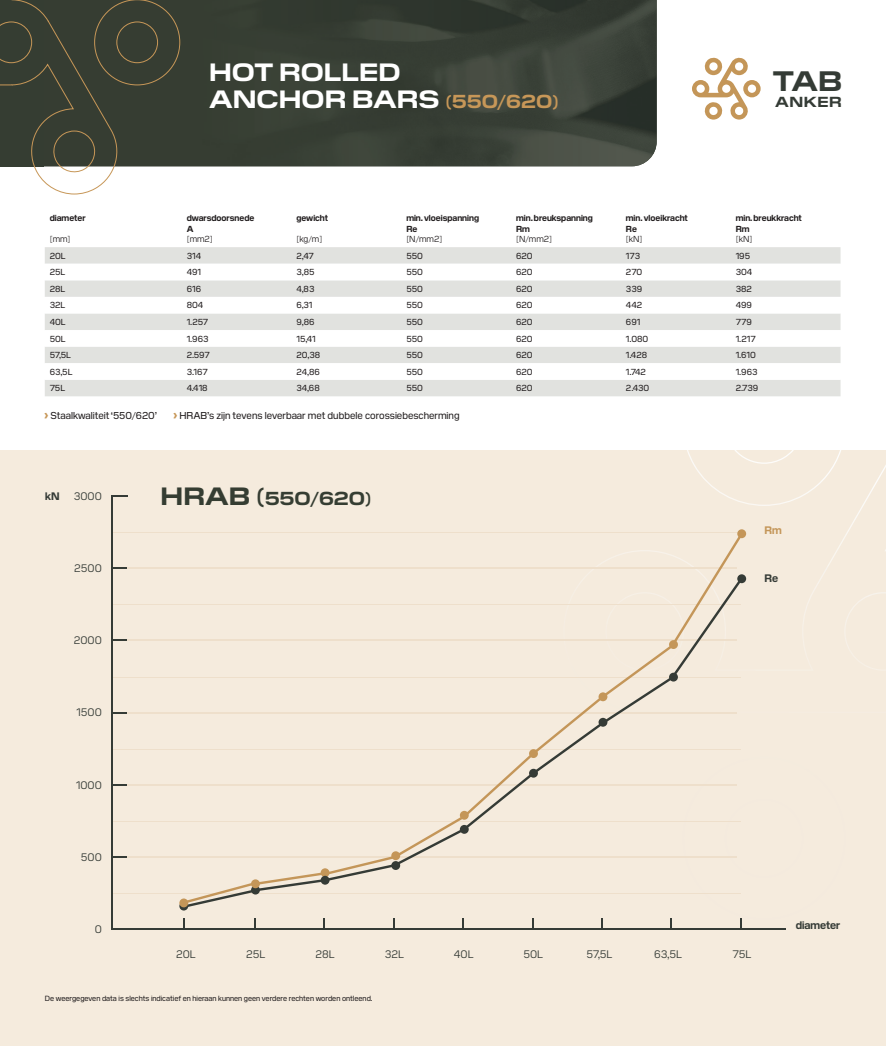
<style>
.page{position:relative;width:886px;height:1046px;background:#fff}
.page>*{position:absolute;margin:0;border:0;box-sizing:border-box;transform-origin:0 0}
.t1{font:700 28.12px "Pilat Wide";color:#343b35}
.t2{font:700 25px/26.2px "Pilat Wide";color:#fff}
.t3{font:700 18.75px "Pilat Wide";color:#353d32}
.t4{font:700 14.5px "Pilat Wide";letter-spacing:.04em;color:#343b35}
.t5{font:10.88px "Pilat";color:#353b36}
.t6{font:700 10.88px "Pilat";color:#353b36}
.t7{font:700 10.88px "Pilat";color:#c49659}
.t8{font:10px "Pilat";color:#231f20}
.t9{font:8.75px "Pilat";color:#231f20}
.t10{font:700 8.75px/10.5px "Pilat";color:#231f20}
.t11{font:8.75px "Pilat";color:#231f20}
.t12{font:7.5px "Pilat";color:#231f20}
.s1{font-size:18.75px;color:#c79758}
.s2{font-family:"Vista Sans";font-weight:900;font-size:12.5px;color:#c79758}
.s3{font-size:25px}
</style>
<div class="page">
<div style="left:0;top:450px;width:886px;height:595px;background:#f5ebdd"></div>
<img style="left:687px;top:450px;width:154px;height:14px">
<img style="left:734px;top:450px;width:60px;height:14px">
<img style="left:693px;top:464px;width:193px;height:161px">
<div style="left:45px;top:247px;width:795px;height:149px;background:#e1e2df"></div>
<svg style="left:45px;top:264px;width:795px;height:116px"></svg>
<hr style="left:125px;top:567px;width:612px;height:1px;background:#eedfcb">
<hr style="left:125px;top:639px;width:612px;height:2px;background:#eedfcb">
<hr style="left:125px;top:712px;width:612px;height:1px;background:#eedfcb">
<hr style="left:125px;top:784px;width:612px;height:1px;background:#eedfcb">
<hr style="left:125px;top:856px;width:612px;height:1px;background:#eedfcb">
<hr style="left:112px;top:532px;width:629px;height:1px;background:#eedfcb">
<hr style="left:112px;top:604px;width:629px;height:1px;background:#eedfcb">
<hr style="left:112px;top:676px;width:629px;height:1px;background:#eedfcb">
<hr style="left:112px;top:748px;width:629px;height:1px;background:#eedfcb">
<hr style="left:112px;top:821px;width:629px;height:1px;background:#eedfcb">
<hr style="left:112px;top:893px;width:629px;height:1px;background:#eedfcb">
<hr style="left:112px;top:928px;width:674px;height:1px;background:#353b36">
<svg style="left:462px;top:918px;width:2px;height:10px"></svg>
<hr style="left:111px;top:496px;width:1px;height:432px;background:#353b36">
<svg style="left:112px;top:856px;width:15px;height:1px"></svg>
<svg style="left:112px;top:784px;width:15px;height:1px"></svg>
<svg style="left:112px;top:712px;width:15px;height:1px"></svg>
<svg style="left:112px;top:639px;width:15px;height:2px"></svg>
<svg style="left:112px;top:567px;width:15px;height:1px"></svg>
<svg style="left:111px;top:495px;width:16px;height:1px"></svg>
<svg style="left:182px;top:533px;width:561px;height:374px"></svg>
<div style="left:598px;top:692px;width:9px;height:9px;background:#c49659;border-radius:4px"></div>
<div style="left:598px;top:717px;width:9px;height:9px;background:#353b36;border-radius:50%"></div>
<div style="left:529px;top:749px;width:9px;height:8px;background:#c49659;border-radius:50%"></div>
<div style="left:529px;top:768px;width:9px;height:9px;background:#353b36;border-radius:50%"></div>
<div style="left:460px;top:810px;width:9px;height:9px;background:#c49659;border-radius:50%"></div>
<div style="left:460px;top:824px;width:9px;height:9px;background:#353b36;border-radius:50%"></div>
<div style="left:391px;top:851px;width:9px;height:9px;background:#c49659;border-radius:50%"></div>
<svg style="left:391px;top:860px;width:9px;height:9px"></svg>
<div style="left:321px;top:868px;width:8px;height:9px;background:#c49659;border-radius:50%"></div>
<div style="left:321px;top:875px;width:8px;height:9px;background:#353b36;border-radius:50%"></div>
<div style="left:251px;top:885px;width:9px;height:9px;background:#353b36;border-radius:50%"></div>
<div style="left:669px;top:640px;width:9px;height:9px;background:#c49659;border-radius:50%"></div>
<div style="left:669px;top:672px;width:9px;height:9px;background:#353b36;border-radius:50%"></div>
<div style="left:737px;top:529px;width:9px;height:9px;background:#c49659;border-radius:50%"></div>
<div style="left:737px;top:574px;width:9px;height:9px;background:#353b36;border-radius:50%"></div>
<div style="left:251px;top:879px;width:9px;height:9px;background:#c49659;border-radius:50%"></div>
<svg style="left:179px;top:901px;width:9px;height:9px"></svg>
<div style="left:179px;top:898px;width:9px;height:9px;background:#c49659;border-radius:50%"></div>
<img style="left:180px;top:0;width:477px;height:166px">
<svg style="left:0;top:0;width:180px;height:195px;background:#565b50"></svg>
<svg style="left:692px;top:58px;width:68px;height:62px"></svg>
<p class="t10" style="left:50px;top:212px;width:37px">diameter</p>
<p class="t11" style="left:50px;top:233px;width:22px">[mm]</p>
<h2 class="t2" style="left:209px;top:57px;width:351px">HOT ROLLED<br>ANCHOR BARS <span class="s1">(550/620)</span></h2>
<h1 class="t1" style="left:773px;top:60px;width:71px">TAB</h1>
<h3 class="t4" style="left:775px;top:91px;width:68px">ANKER</h3>
<p class="t10" style="left:187px;top:212px;width:69px">dwarsdoorsnede<br>A</p>
<p class="t11" style="left:187px;top:233px;width:28px">[mm2]</p>
<p class="t10" style="left:296px;top:212px;width:33px">gewicht</p>
<p class="t11" style="left:296px;top:233px;width:27px">[kg/m]</p>
<p class="t10" style="left:406px;top:212px;width:74px">min. vloeispanning<br>Re</p>
<p class="t11" style="left:406px;top:233px;width:37px">[N/mm2]</p>
<p class="t10" style="left:516px;top:212px;width:78px">min. breukspanning<br>Rm</p>
<p class="t11" style="left:516px;top:233px;width:37px">[N/mm2]</p>
<p class="t10" style="left:626px;top:212px;width:63px">min. vloeikracht<br>Re</p>
<p class="t11" style="left:626px;top:233px;width:18px">[kN]</p>
<p class="t10" style="left:736px;top:212px;width:68px">min. breukkracht<br>Rm</p>
<p class="t11" style="left:736px;top:233px;width:18px">[kN]</p>
<p class="t9" style="left:50px;top:249px;width:18px">20L</p>
<p class="t9" style="left:187px;top:249px;width:16px">314</p>
<p class="t9" style="left:296px;top:249px;width:19px">2,47</p>
<p class="t9" style="left:406px;top:249px;width:18px">550</p>
<p class="t9" style="left:516px;top:249px;width:18px">620</p>
<p class="t9" style="left:626px;top:249px;width:16px">173</p>
<p class="t9" style="left:736px;top:249px;width:16px">195</p>
<p class="t9" style="left:50px;top:266px;width:17px">25L</p>
<p class="t9" style="left:187px;top:266px;width:16px">491</p>
<p class="t9" style="left:296px;top:266px;width:20px">3,85</p>
<p class="t9" style="left:406px;top:266px;width:18px">550</p>
<p class="t9" style="left:516px;top:266px;width:18px">620</p>
<p class="t9" style="left:626px;top:266px;width:18px">270</p>
<p class="t9" style="left:736px;top:266px;width:18px">304</p>
<p class="t9" style="left:50px;top:282px;width:17px">28L</p>
<p class="t9" style="left:187px;top:282px;width:16px">616</p>
<p class="t9" style="left:296px;top:282px;width:19px">4,83</p>
<p class="t9" style="left:406px;top:282px;width:18px">550</p>
<p class="t9" style="left:516px;top:282px;width:18px">620</p>
<p class="t9" style="left:626px;top:282px;width:18px">339</p>
<p class="t9" style="left:736px;top:282px;width:18px">382</p>
<p class="t9" style="left:50px;top:299px;width:17px">32L</p>
<p class="t9" style="left:187px;top:299px;width:18px">804</p>
<p class="t9" style="left:296px;top:299px;width:18px">6,31</p>
<p class="t9" style="left:406px;top:299px;width:18px">550</p>
<p class="t9" style="left:516px;top:299px;width:18px">620</p>
<p class="t9" style="left:626px;top:299px;width:18px">442</p>
<p class="t9" style="left:736px;top:299px;width:18px">499</p>
<p class="t9" style="left:50px;top:315px;width:18px">40L</p>
<p class="t9" style="left:187px;top:315px;width:23px">1.257</p>
<p class="t9" style="left:296px;top:315px;width:19px">9,86</p>
<p class="t9" style="left:406px;top:315px;width:18px">550</p>
<p class="t9" style="left:516px;top:315px;width:18px">620</p>
<p class="t9" style="left:626px;top:315px;width:16px">691</p>
<p class="t9" style="left:736px;top:315px;width:18px">779</p>
<p class="t9" style="left:50px;top:332px;width:18px">50L</p>
<p class="t9" style="left:187px;top:332px;width:23px">1.963</p>
<p class="t9" style="left:296px;top:332px;width:21px">15,41</p>
<p class="t9" style="left:406px;top:332px;width:18px">550</p>
<p class="t9" style="left:516px;top:332px;width:18px">620</p>
<p class="t9" style="left:626px;top:332px;width:24px">1.080</p>
<p class="t9" style="left:736px;top:332px;width:22px">1.217</p>
<p class="t9" style="left:50px;top:348px;width:23px">57,5L</p>
<p class="t9" style="left:187px;top:348px;width:25px">2.597</p>
<p class="t9" style="left:296px;top:348px;width:25px">20,38</p>
<p class="t9" style="left:406px;top:348px;width:18px">550</p>
<p class="t9" style="left:516px;top:348px;width:18px">620</p>
<p class="t9" style="left:626px;top:348px;width:23px">1.428</p>
<p class="t9" style="left:736px;top:348px;width:22px">1.610</p>
<p class="t9" style="left:50px;top:365px;width:24px">63,5L</p>
<p class="t9" style="left:187px;top:365px;width:23px">3.167</p>
<p class="t9" style="left:296px;top:365px;width:25px">24,86</p>
<p class="t9" style="left:406px;top:365px;width:18px">550</p>
<p class="t9" style="left:516px;top:365px;width:18px">620</p>
<p class="t9" style="left:626px;top:365px;width:22px">1.742</p>
<p class="t9" style="left:736px;top:365px;width:23px">1.963</p>
<p class="t9" style="left:50px;top:382px;width:17px">75L</p>
<p class="t9" style="left:187px;top:382px;width:22px">4.418</p>
<p class="t9" style="left:296px;top:382px;width:25px">34,68</p>
<p class="t9" style="left:406px;top:382px;width:18px">550</p>
<p class="t9" style="left:516px;top:382px;width:18px">620</p>
<p class="t9" style="left:626px;top:382px;width:25px">2.430</p>
<p class="t9" style="left:736px;top:382px;width:24px">2.739</p>
<p class="t8" style="left:45px;top:408px;width:114px"><span class="s2">›</span> Staalkwaliteit ‘550/620’</p>
<p class="t8" style="left:173px;top:408px;width:288px"><span class="s2">›</span> HRAB’s zijn tevens leverbaar met dubbele corossiebescherming</p>
<p class="t6" style="left:45px;top:488px;width:16px">kN</p>
<p class="t5" style="left:74px;top:488px;width:30px">3000</p>
<p class="t5" style="left:74px;top:560px;width:29px">2500</p>
<p class="t5" style="left:74px;top:632px;width:30px">2000</p>
<h3 class="t3" style="left:161px;top:485px;width:212px"><span class="s3">HRAB (</span>550/620)</h3>
<p class="t7" style="left:764px;top:522px;width:19px">Rm</p>
<p class="t6" style="left:764px;top:570px;width:15px">Re</p>
<p class="t5" style="left:77px;top:704px;width:27px">1500</p>
<p class="t5" style="left:76px;top:776px;width:27px">1000</p>
<p class="t5" style="left:81px;top:848px;width:22px">500</p>
<p class="t5" style="left:95px;top:920px;width:9px">0</p>
<p class="t5" style="left:176px;top:945px;width:21px">20L</p>
<p class="t5" style="left:246px;top:945px;width:21px">25L</p>
<p class="t5" style="left:315px;top:945px;width:21px">28L</p>
<p class="t5" style="left:385px;top:945px;width:21px">32L</p>
<p class="t5" style="left:454px;top:945px;width:21px">40L</p>
<p class="t5" style="left:523px;top:945px;width:21px">50L</p>
<p class="t5" style="left:586px;top:945px;width:28px">57,5L</p>
<p class="t5" style="left:654px;top:945px;width:29px">63,5L</p>
<p class="t5" style="left:732px;top:945px;width:20px">75L</p>
<p class="t12" style="left:45px;top:992px;width:329px">De weergegeven data is slechts indicatief en hieraan kunnen geen verdere rechten worden ontleend.</p>
<p class="t6" style="left:796px;top:917px;width:46px">diameter</p>
</div>
